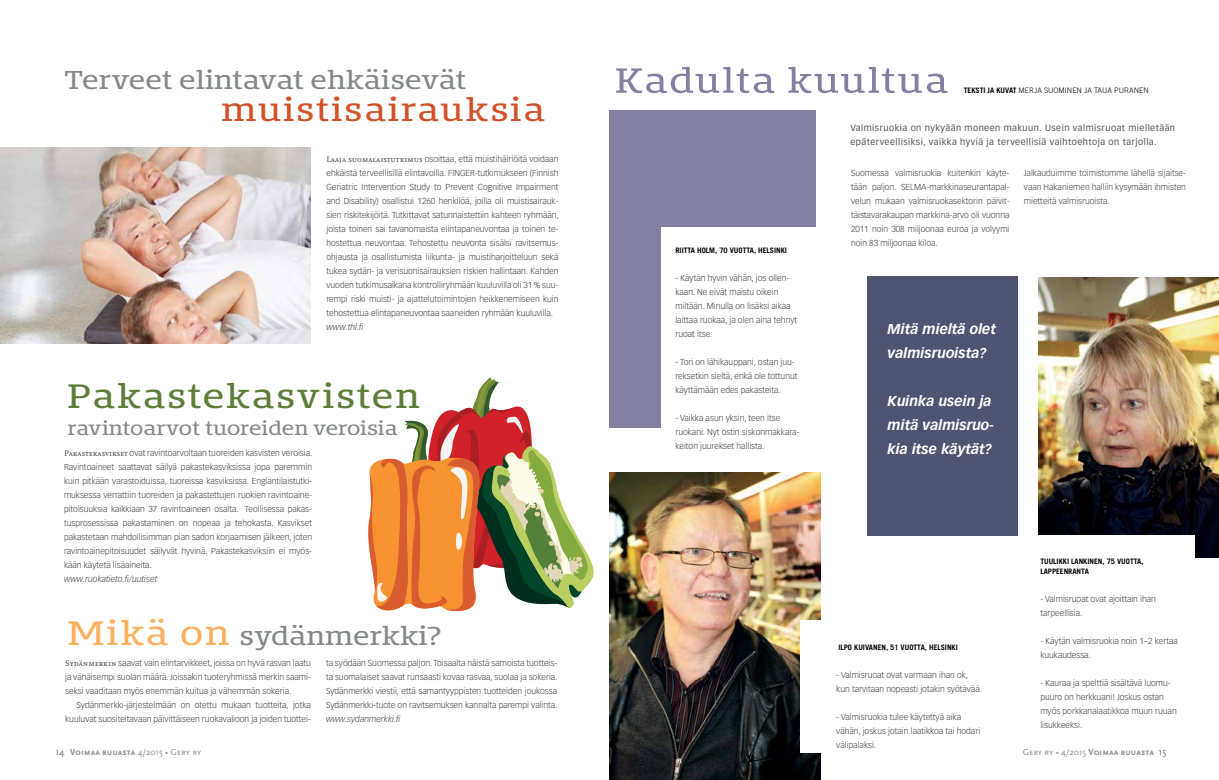
<style>
.page{position:relative;width:1219px;height:780px;background:#fff}
.page>*{position:absolute;margin:0;border:0;box-sizing:border-box;transform-origin:0 0}
.t1{font:31.4px "Bommer Slab";letter-spacing:.04em;color:#5e7d38;scale:1.18 1}
.t2{font:30px "Bommer Slab";letter-spacing:.05em;color:#d25127;scale:1.18 1}
.t3{font:24px "Bommer Slab";letter-spacing:-.005em;color:#838985;scale:1.18 1}
.t4{font:18px "Bommer Slab";letter-spacing:-.005em;color:#838985;scale:1.18 1}
.t5{font:italic 700 14px/24px "Vectora LT Std";color:#fff}
.t6{font:9px/14px "Vectora LT Std";letter-spacing:.05em;color:#505457}
.t7{font:700 9px "Scala Sans Caps";color:#898f92}
.t8{font:9px "Scala Sans Caps";color:#898f92}
.t9{font:300 8.5px/14px "Vectora LT Std";color:#414042}
.t10{font:italic 300 8.5px "Vectora LT Std";color:#414042}
.t11{font:700 7.5px/10px "Trade Gothic";color:#000}
.t12{font:300 7.5px "Trade Gothic";color:#000}
.s1{font-weight:700}
.s2{font-family:"Scala Caps";font-weight:400}
.s3{font-size:31.4px;color:#fbb05d}
.s4{font-weight:400;font-size:10px;color:#6e7377}
.s5{font-weight:400}
.s6{font-size:10px;color:#6e7377}
</style>
<div class="page">
<svg style="left:368px;top:377px;width:226px;height:235px"></svg>
<div style="left:609px;top:109px;width:206px;height:318px;background:#8480a1"></div>
<div style="left:661px;top:226px;width:187px;height:207px;background:#fff"></div>
<img style="left:1039px;top:278px;width:180px;height:279px">
<img style="left:0;top:147px;width:311px;height:196px">
<img style="left:610px;top:473px;width:211px;height:307px">
<div style="left:1008px;top:535px;width:187px;height:134px;background:#fff"></div>
<div style="left:801px;top:620px;width:184px;height:132px;background:#fff"></div>
<div style="left:868px;top:276px;width:150px;height:260px;background:#4f5471"></div>
<svg style="left:616px;top:67px;width:331px;height:26px"></svg>
<h3 class="t3" style="left:64px;top:63px;width:343px">Terveet elintavat ehkäisevät</h3>
<h2 class="t2" style="left:222px;top:88px;width:276px">muistisairauksia</h2>
<p class="t12" style="left:964px;top:86px;width:187px"><span class="s1">TEKSTI JA KUVAT</span> M ERJA SUOM INEN JA TAIJA PURANEN</p>
<p class="t6" style="left:850px;top:121px;width:326px">Valmisruokia on nykyään moneen makuun. Usein valmisruoat mielletään epäterveellisiksi, vaikka hyviä ja terveellisiä vaihtoehtoja on tarjolla.</p>
<p class="t9" style="left:326px;top:152px;width:234px;text-align:justify"><span class="s2">Laaja suomalaistutkimus</span> osoittaa, että muistihäiriöitä voidaan ehkäistä terveellisillä elintavoilla. FINGER-tutkimukseen (Finnish Geriatric Intervention Study to Prevent Cognitive Impairment and Disability) osallistui 1260 henkilöä, joilla oli muistisairauk&shy;sien riskitekijöitä. Tutkittavat satunnaistettiin kahteen ryhmään, joista toinen sai tavanomaista elintapaneuvontaa ja toinen te&shy;hostettua neuvontaa. Tehostettu neuvonta sisälsi ravitsemus&shy;ohjausta ja osallistumista liikunta- ja muistiharjoitteluun sekä tukea sydän- ja verisuonisairauksien riskien hallintaan. Kahden vuoden tutkimusaikana kontrolliryhmään kuuluvilla oli 31 % suu&shy;rempi riski muisti- ja ajattelutoimintojen heikkenemiseen kuin tehostettua elintapaneuvontaa saaneiden ryhmään kuuluvilla.</p>
<p class="t10" style="left:326px;top:322px;width:38px">www.thl.fi</p>
<h3 class="t5" style="left:888px;top:317px;width:110px">Mitä mieltä olet valmisruoista?</h3>
<h3 class="t5" style="left:888px;top:389px;width:108px">Kuinka usein ja mitä valmisruo&shy;kia itse käytät?</h3>
<p class="t9" style="left:851px;top:166px;width:160px;text-align:justify">Suomessa valmisruokia kuitenkin käyte&shy;tään paljon. SELMA-markkinaseurantapal&shy;velun mukaan valmisruokasektorin päivit&shy;täistavarakaupan markkina-arvo oli vuonna 2011 noin 308 miljoonaa euroa ja volyymi noin 83 miljoonaa kiloa.</p>
<p class="t9" style="left:1024px;top:166px;width:164px;text-align:justify">Jalkauduimme toimistomme lähellä sijaitse&shy;vaan Hakaniemen halliin kysymään ihmisten mietteitä valmisruoista.</p>
<p class="t11" style="left:675px;top:245px;width:113px">RIITTA HOLM, 70 VUOTTA, HELSINKI</p>
<p class="t9" style="left:675px;top:271px;width:123px">- Käytän hyvin vähän, jos ollen&shy;kaan. Ne eivät maistu oikein miltään. Minulla on lisäksi aikaa laittaa ruokaa, ja olen aina tehnyt ruoat itse.</p>
<p class="t9" style="left:675px;top:355px;width:124px">- Tori on lähikauppani, ostan juu&shy;reksetkin sieltä, enkä ole tottunut käyttämään edes pakasteita.</p>
<p class="t9" style="left:675px;top:411px;width:126px">- Vaikka asun yksin, teen itse ruokani. Nyt ostin siskonmakkara&shy;keiton juurekset hallista.</p>
<h1 class="t1" style="left:67px;top:373px;width:300px">Pakastekasvisten</h1>
<h3 class="t4" style="left:68px;top:415px;width:281px">ravintoarvot tuoreiden veroisia</h3>
<p class="t9" style="left:64px;top:446px;width:250px;text-align:justify"><span class="s2">Pakastekasvikset</span> ovat ravintoarvoltaan tuoreiden kasvisten veroisia.<br>Ravintoaineet saattavat säilyä pakastekasviksissa jopa paremmin kuin pitkään varastoiduissa, tuoreissa kasviksissa. Englantilaistutki&shy;muksessa verrattiin tuoreiden ja pakastettujen ruokien ravintoaine&shy;pitoisuuksia kaikkiaan 37 ravintoaineen osalta. Teollisessa pakas&shy;tusprosessissa pakastaminen on nopeaa ja tehokasta. Kasvikset pakastetaan mahdollisimman pian sadon korjaamisen jälkeen, joten ravintoainepitoisuudet säilyvät hyvinä. Pakastekasviksiin ei myös&shy;kään käytetä lisäaineita.</p>
<p class="t10" style="left:64px;top:574px;width:95px">www.ruokatieto.fi/uutiset</p>
<p class="t11" style="left:1040px;top:556px;width:105px">TUULIKKI LANKINEN, 75 VUOTTA,<br>LAPPEENRANTA</p>
<p class="t9" style="left:1040px;top:591px;width:117px">- Valmisruoat ovat ajoittain ihan tarpeellisia.</p>
<p class="t9" style="left:1040px;top:633px;width:139px">- Käytän valmisruokia noin 1–2 kertaa kuukaudessa.</p>
<p class="t9" style="left:1040px;top:675px;width:138px">- Kauraa ja spelttiä sisältävä luomu&shy;puuro on herkkuani! Joskus ostan myös porkkanalaatikkoa muun ruuan lisukkeeksi.</p>
<h3 class="t3" style="left:68px;top:618px;width:319px"><span class="s3">Mikä on</span> sydänmerkki?</h3>
<p class="t9" style="left:326px;top:656px;width:233px;text-align:justify">ta syödään Suomessa paljon. Toisaalta näistä samoista tuotteis&shy;ta suomalaiset saavat runsaasti kovaa rasvaa, suolaa ja sokeria.<br>Sydänmerkki viestii, että samantyyppisten tuotteiden joukossa Sydänmerkki-tuote on ravitsemuksen kannalta parempi valinta.</p>
<p class="t10" style="left:326px;top:714px;width:76px">www.sydanmerkki.fi</p>
<p class="t11" style="left:838px;top:642px;width:121px">ILPO KUIVANEN, 51 VUOTTA, HELSINKI</p>
<p class="t9" style="left:836px;top:667px;width:147px">- Valmisruoat ovat varmaan ihan ok, kun tarvitaan nopeasti jotakin syötävää.</p>
<p class="t9" style="left:836px;top:709px;width:145px">- Valmisruokia tulee käytettyä aika vähän, joskus jotain laatikkoa tai hodari välipalaksi.</p>
<p class="t9" style="left:65px;top:656px;width:247px;text-align:justify"><span class="s2">Sydänmerkin</span> saavat vain elintarvikkeet, joissa on hyvä rasvan laatu ja vähäisempi suolan määrä. Joissakin tuoteryhmissä merkin saami&shy;seksi vaaditaan myös enemmän kuitua ja vähemmän sokeria.</p>
<p class="t9" style="left:65px;top:698px;width:247px;text-align:right">Sydänmerkki-järjestelmään on otettu mukaan tuotteita, jotka kuuluvat suositeltavaan päivittäiseen ruokavalioon ja joiden tuottei-</p>
<p class="t7" style="left:55px;top:747px;width:147px"><span class="s4">14</span> Voimaa ruuasta <span class="s5">4/2015 • Gery ry</span></p>
<p class="t8" style="left:1023px;top:747px;width:145px">Gery ry • 4/2015 <span class="s1">Voimaa ruuasta</span> <span class="s6">15</span></p>
</div>
